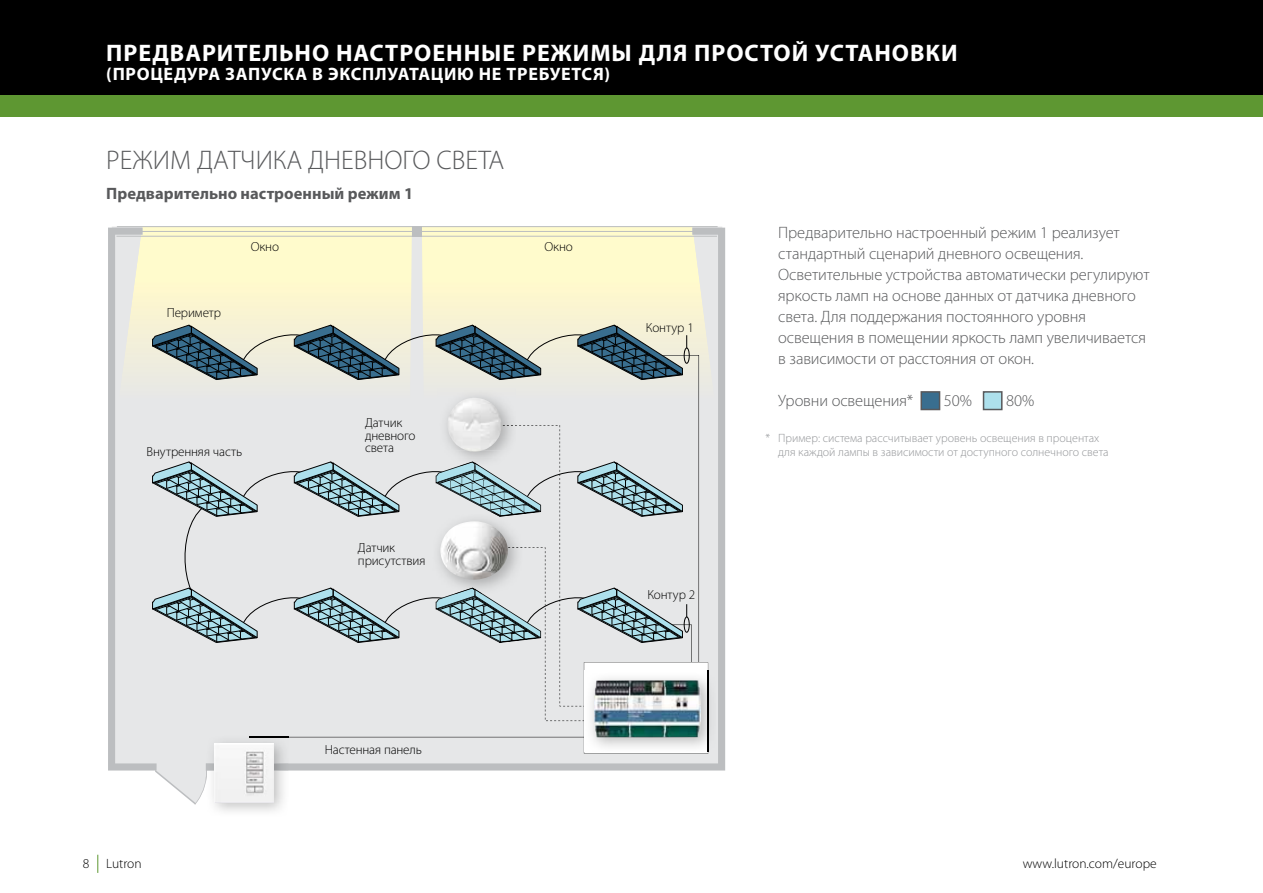
<style>
.page{position:relative;width:1263px;height:893px;background:#fff}
.page>*{position:absolute;margin:0;border:0;box-sizing:border-box;transform-origin:0 0}
.t1{font:300 27px "Myriad Pro";color:#58595b}
.t2{font:700 24px "Myriad Pro";letter-spacing:.04em;color:#fff}
.t3{font:700 18px "Myriad Pro";letter-spacing:.04em;color:#fff}
.t4{font:300 16.5px/21px "Myriad Pro";letter-spacing:-.01em;color:#58595b}
.t5{font:700 16.5px "Myriad Pro";color:#58595b}
.t6{font:300 13.5px "Myriad Pro";color:#000}
.t7{font:300 13.2px/12.8px "Myriad Pro";letter-spacing:-.01em;color:#000}
.t8{font:300 12px/14.2px "Myriad Pro";color:#939598}
</style>
<div class="page">
<svg style="left:97px;top:855px;width:1px;height:18px"></svg>
<svg style="left:108px;top:228px;width:617px;height:542px;background:#dbdcdb"></svg>
<hr style="left:116px;top:236px;width:601px;height:1px;background:#bcbec0">
<hr style="left:117px;top:226px;width:600px;height:1px;background:#bcbec0">
<hr style="left:140px;top:231px;width:272px;height:1px;background:#bcbec0">
<div style="left:921px;top:392px;width:18px;height:17px;background:#396e8f"></div>
<div style="left:920px;top:391px;width:20px;height:19px;border:2px solid #58585a"></div>
<div style="left:983px;top:392px;width:19px;height:17px;background:#ade0ec"></div>
<div style="left:983px;top:391px;width:19px;height:19px;border:2px solid #58595b"></div>
<img style="left:709px;top:671px;width:7px;height:81px">
<img style="left:708px;top:671px;width:1px;height:81px">
<img style="left:206px;top:753px;width:82px;height:25px">
<svg style="left:155px;top:765px;width:53px;height:39px"></svg>
<img style="left:215px;top:753px;width:59px;height:49px">
<svg style="left:152px;top:227px;width:556px;height:526px;background:#d6dad4"></svg>
<img style="left:440px;top:521px;width:69px;height:60px">
<div style="left:0;top:0;width:1263px;height:96px;background:#000"></div>
<div style="left:0;top:96px;width:1263px;height:21px;background:#5e9732"></div>
<h2 class="t2" style="left:106px;top:43px;width:853px">ПРЕДВАРИТЕЛЬНО НАСТРОЕННЫЕ РЕЖИМЫ ДЛЯ ПРОСТОЙ УСТАНОВКИ</h2>
<p class="t3" style="left:106px;top:67px;width:505px">(ПРОЦЕДУРА ЗАПУСКА В ЭКСПЛУАТАЦИЮ НЕ ТРЕБУЕТСЯ)</p>
<h1 class="t1" style="left:106px;top:150px;width:400px">РЕЖИМ ДАТЧИКА ДНЕВНОГО СВЕТА</h1>
<p class="t5" style="left:106px;top:187px;width:308px">Предварительно настроенный режим 1</p>
<p class="t7" style="left:167px;top:307px;width:56px">Периметр</p>
<p class="t7" style="left:251px;top:242px;width:30px">Окно</p>
<p class="t7" style="left:545px;top:242px;width:30px">Окно</p>
<p class="t7" style="left:147px;top:446px;width:97px">Внутренняя часть</p>
<p class="t7" style="left:365px;top:418px;width:52px">Датчик дневного света</p>
<p class="t7" style="left:358px;top:543px;width:69px">Датчик присутствия</p>
<p class="t7" style="left:325px;top:745px;width:99px">Настенная панель</p>
<p class="t7" style="left:646px;top:323px;width:49px">Контур 1</p>
<p class="t7" style="left:647px;top:590px;width:49px">Контур 2</p>
<p class="t4" style="left:778px;top:223px;width:373px">Предварительно настроенный режим 1 реализует стандартный сценарий дневного освещения.<br>Осветительные устройства автоматически регулируют яркость ламп на основе данных от датчика дневного света. Для поддержания постоянного уровня освещения в помещении яркость ламп увеличивается в зависимости от расстояния от окон.</p>
<p class="t4" style="left:778px;top:391px;width:137px">Уровни освещения*</p>
<p class="t4" style="left:944px;top:391px;width:30px">50%</p>
<p class="t4" style="left:1006px;top:391px;width:30px">80%</p>
<p class="t8" style="left:778px;top:432px;width:332px;text-indent:-13px">* Пример: система рассчитывает уровень освещения в процентах для каждой лампы в зависимости от доступного солнечного света</p>
<p class="t6" style="left:83px;top:858px;width:8px">8</p>
<p class="t6" style="left:106px;top:858px;width:37px">Lutron</p>
<p class="t6" style="left:1023px;top:858px;width:135px">www.lutron.com/europe</p>
</div>
